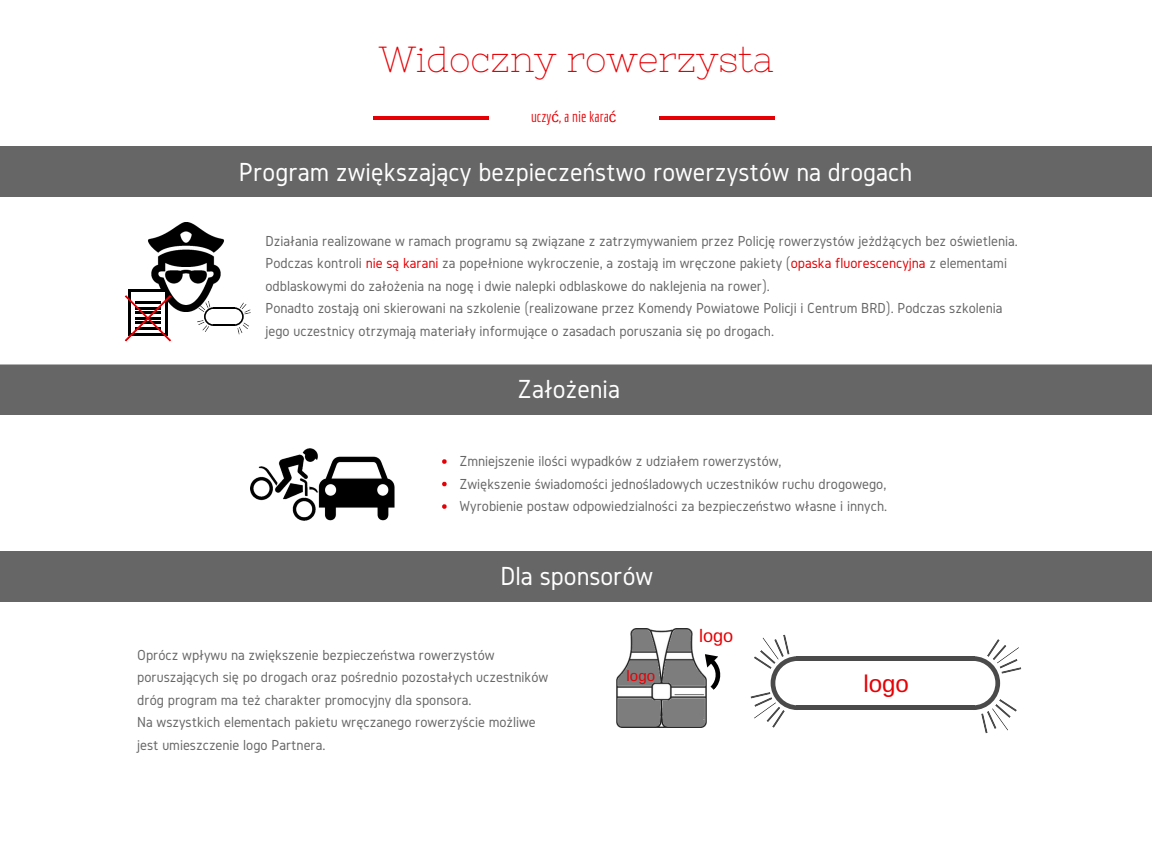
<style>
.page{position:relative;width:1152px;height:864px;background:#fff}
.page>*{position:absolute;margin:0;border:0;box-sizing:border-box;transform-origin:0 0}
.t1{font:36.3px "Nixie One";color:#e60005}
.t2{font:27.15px "Gidole";color:#fff}
.t3{font:24.15px "Arimo";color:#e60005}
.t4{font:18.15px "Arimo";color:#e60005}
.t5{font:15.15px/22.5px "Gidole";color:#666}
.t6{font:15.15px "Economica";color:#e60005}
.t7{font:15.15px "Arimo";color:#e60005}
.s1{font-family:"Liberation Sans"}
.s2{color:#e60005}
</style>
<div class="page">
<div style="left:0;top:146px;width:1152px;height:51px;background:#666"></div>
<hr style="left:373px;top:116px;width:116px;height:3px;background:#e60005">
<hr style="left:659px;top:116px;width:116px;height:3px;background:#e60005">
<div style="left:0;top:364px;width:1152px;height:51px;background:#666"></div>
<img style="left:148px;top:223px;width:76px;height:89px">
<div style="left:796px;top:705px;width:178px;height:5px;background:#4a4a4a"></div>
<div style="left:796px;top:656px;width:178px;height:5px;background:#4a4a4a"></div>
<svg style="left:974px;top:639px;width:47px;height:94px"></svg>
<svg style="left:750px;top:635px;width:46px;height:93px"></svg>
<svg style="left:124px;top:289px;width:47px;height:53px"></svg>
<svg style="left:442px;top:459px;width:5px;height:5px"></svg>
<svg style="left:442px;top:482px;width:5px;height:4px"></svg>
<svg style="left:442px;top:504px;width:5px;height:5px"></svg>
<img style="left:251px;top:449px;width:144px;height:72px">
<div style="left:0;top:551px;width:1152px;height:51px;background:#666"></div>
<img style="left:616px;top:629px;width:90px;height:99px">
<svg style="left:692px;top:649px;width:29px;height:41px"></svg>
<hr style="left:213px;top:324px;width:22px;height:2px;background:#000">
<hr style="left:213px;top:307px;width:22px;height:2px;background:#000">
<svg style="left:235px;top:302px;width:16px;height:33px"></svg>
<svg style="left:197px;top:301px;width:16px;height:31px"></svg>
<h1 class="t1" style="left:379px;top:38px;width:396px">Widoczny rowerzysta</h1>
<p class="t6" style="left:531px;top:107px;width:87px">uczy<span class="s1">ć</span>, a nie kara<span class="s1">ć</span></p>
<h2 class="t2" style="left:239px;top:157px;width:675px">Program zwiększający bezpieczeństwo rowerzystów na drogach</h2>
<p class="t5" style="left:265px;top:229px;width:754px">Działania realizowane w ramach programu są związane z zatrzymywaniem przez Policję rowerzystów jeżdżących bez oświetlenia.<br>Podczas kontroli <span class="s2">nie są karani</span> za popełnione wykroczenie, a zostają im wręczone pakiety (<span class="s2">opaska fluorescencyjna</span> z elementami odblaskowymi do założenia na nogę i dwie nalepki odblaskowe do naklejenia na rower).<br>Ponadto zostają oni skierowani na szkolenie (realizowane przez Komendy Powiatowe Policji i Centrum BRD). Podczas szkolenia jego uczestnicy otrzymają materiały informujące o zasadach poruszania się po drogach.</p>
<h2 class="t2" style="left:518px;top:374px;width:104px">Założenia</h2>
<p class="t5" style="left:459px;top:450px;width:429px">Zmniejszenie ilości wypadków z udziałem rowerzystów,<br>Zwiększenie świadomości jednośladowych uczestników ruchu drogowego,<br>Wyrobienie postaw odpowiedzialności za bezpieczeństwo własne i innych.</p>
<h2 class="t2" style="left:500px;top:561px;width:154px">Dla sponsorów</h2>
<p class="t5" style="left:137px;top:643px;width:413px">Oprócz wpływu na zwiększenie bezpieczeństwa rowerzystów poruszających się po drogach oraz pośrednio pozostałych uczestników dróg program ma też charakter promocyjny dla sponsora.<br>Na wszystkich elementach pakietu wręczanego rowerzyście możliwe jest umieszczenie logo Partnera.</p>
<p class="t7" style="left:627px;top:667px;width:30px">logo</p>
<p class="t4" style="left:699px;top:626px;width:36px">logo</p>
<h3 class="t3" style="left:863px;top:670px;width:47px">logo</h3>
</div>
